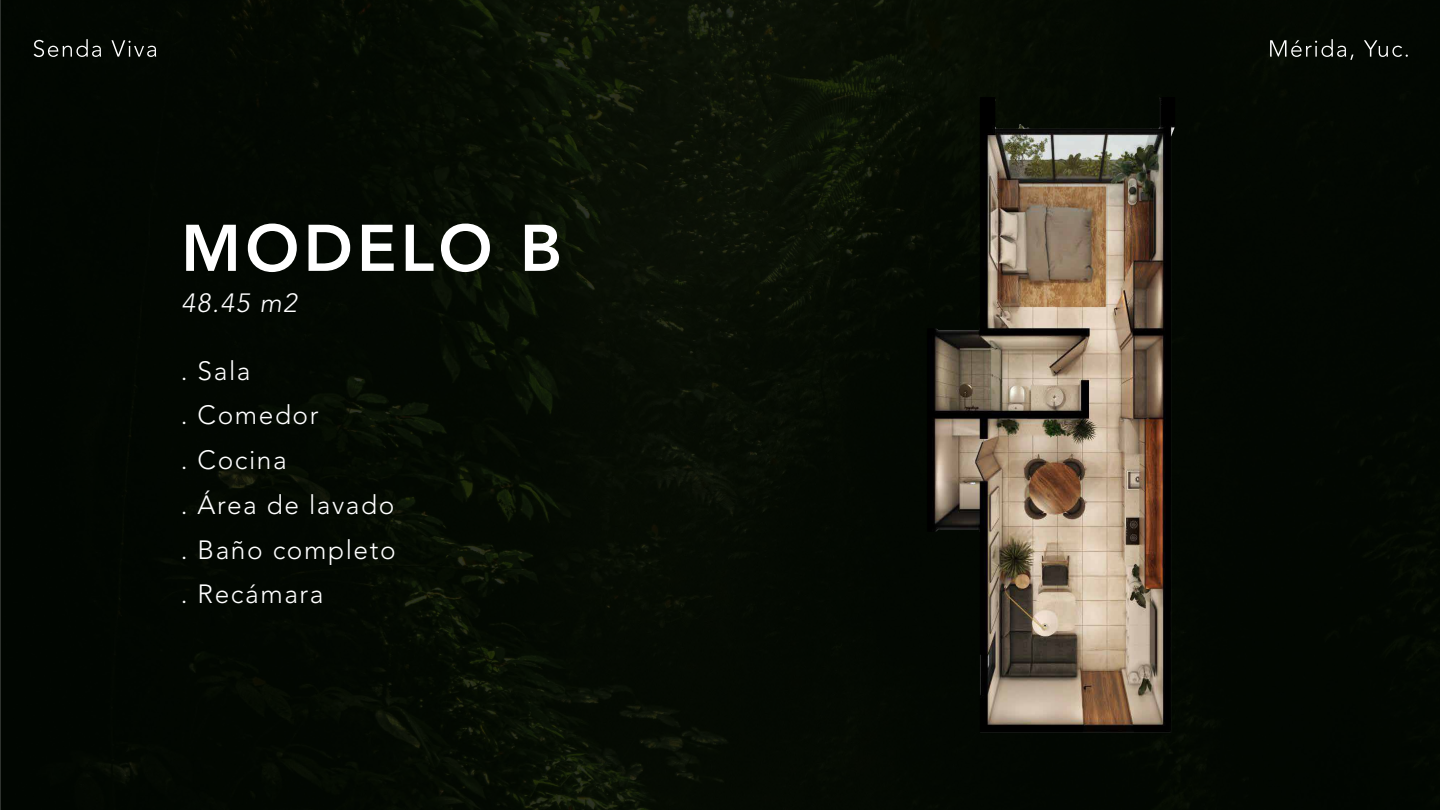
<style>
.page{position:relative;width:1440px;height:810px;background:#fff}
.page>*{position:absolute;margin:0;border:0;box-sizing:border-box;transform-origin:0 0}
.t1{font:800 65.18px "Avenir LT Pro";letter-spacing:.06em;color:#fff}
.t2{font:300 26.25px/44.8px "Avenir LT Pro";letter-spacing:.06em;color:#fff}
.t3{font:italic 300 26.25px "Avenir LT Pro";color:#fff}
</style>
<div class="page">
<div style="left:0;top:0;width:1439px;height:810px;background:#000600"></div>
<img style="left:786px;top:63px;width:497px;height:700px">
<svg style="left:1269px;top:39px;width:84px;height:21px"></svg>
<svg style="left:1364px;top:40px;width:43px;height:17px"></svg>
<svg style="left:34px;top:39px;width:67px;height:18px"></svg>
<svg style="left:111px;top:40px;width:45px;height:17px"></svg>
<h1 class="t1" style="left:181px;top:210px;width:382px">MODELO B</h1>
<p class="t3" style="left:182px;top:287px;width:117px">48.45 m2</p>
<p class="t2" style="left:181px;top:348px;width:216px">. Sala<br>. Comedor<br>. Cocina<br>. Área de lavado . Baño completo . Recámara</p>
</div>
